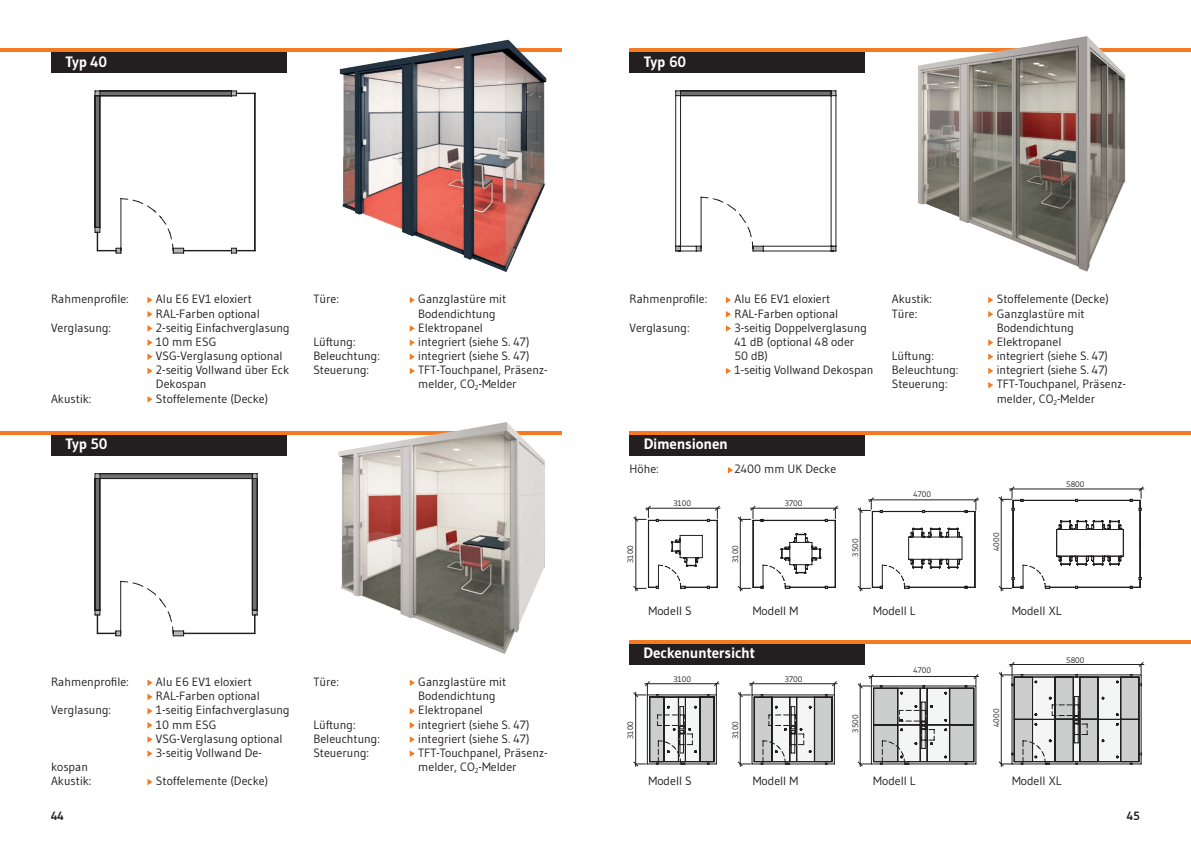
<style>
.page{position:relative;width:1191px;height:842px;background:#fff}
.page>*{position:absolute;margin:0;border:0;box-sizing:border-box;transform-origin:0 0}
.t1{font:700 15px "Gudea";letter-spacing:-.015em;color:#fff}
.t2{font:12px/14.2px "Gudea";color:#231f20}
.t3{font:700 12px "Gudea";color:#231f20}
.t4{font:8px "Gudea";color:#231f20}
</style>
<div class="page">
<div style="left:629px;top:48px;width:236px;height:25px;background:#231f20"></div>
<hr style="left:629px;top:48px;width:562px;height:4px;background:#f47921">
<svg style="left:726px;top:297px;width:5px;height:6px"></svg>
<svg style="left:726px;top:311px;width:5px;height:6px"></svg>
<svg style="left:726px;top:325px;width:5px;height:7px"></svg>
<svg style="left:726px;top:368px;width:5px;height:6px"></svg>
<svg style="left:988px;top:297px;width:5px;height:6px"></svg>
<svg style="left:988px;top:311px;width:5px;height:6px"></svg>
<svg style="left:988px;top:339px;width:5px;height:7px"></svg>
<svg style="left:988px;top:353px;width:5px;height:7px"></svg>
<svg style="left:988px;top:368px;width:5px;height:6px"></svg>
<svg style="left:988px;top:382px;width:5px;height:6px"></svg>
<svg style="left:675px;top:90px;width:161px;height:161px"></svg>
<svg style="left:95px;top:90px;width:161px;height:164px"></svg>
<div style="left:51px;top:48px;width:235px;height:25px;background:#231f20"></div>
<div style="left:51px;top:431px;width:235px;height:25px;background:#231f20"></div>
<svg style="left:147px;top:297px;width:5px;height:6px"></svg>
<svg style="left:147px;top:311px;width:5px;height:6px"></svg>
<svg style="left:147px;top:325px;width:5px;height:7px"></svg>
<svg style="left:147px;top:339px;width:5px;height:7px"></svg>
<svg style="left:147px;top:353px;width:5px;height:7px"></svg>
<svg style="left:147px;top:368px;width:5px;height:6px"></svg>
<svg style="left:147px;top:396px;width:5px;height:7px"></svg>
<svg style="left:147px;top:679px;width:5px;height:7px"></svg>
<svg style="left:147px;top:694px;width:5px;height:6px"></svg>
<svg style="left:147px;top:708px;width:5px;height:6px"></svg>
<svg style="left:147px;top:722px;width:5px;height:7px"></svg>
<svg style="left:147px;top:736px;width:5px;height:7px"></svg>
<svg style="left:147px;top:750px;width:5px;height:7px"></svg>
<svg style="left:147px;top:779px;width:5px;height:6px"></svg>
<svg style="left:410px;top:297px;width:5px;height:6px"></svg>
<svg style="left:410px;top:325px;width:5px;height:7px"></svg>
<svg style="left:410px;top:339px;width:5px;height:7px"></svg>
<svg style="left:410px;top:353px;width:5px;height:7px"></svg>
<svg style="left:410px;top:368px;width:5px;height:6px"></svg>
<svg style="left:410px;top:679px;width:5px;height:7px"></svg>
<svg style="left:410px;top:708px;width:5px;height:6px"></svg>
<svg style="left:410px;top:722px;width:5px;height:7px"></svg>
<svg style="left:410px;top:736px;width:5px;height:7px"></svg>
<svg style="left:410px;top:750px;width:5px;height:7px"></svg>
<hr style="left:0;top:48px;width:561px;height:4px;background:#f47921">
<hr style="left:0;top:431px;width:561px;height:3px;background:#f47921">
<svg style="left:95px;top:473px;width:163px;height:163px"></svg>
<div style="left:629px;top:431px;width:235px;height:25px;background:#231f20"></div>
<hr style="left:629px;top:431px;width:562px;height:3px;background:#f47921">
<svg style="left:635px;top:500px;width:505px;height:89px"></svg>
<svg style="left:633px;top:585px;width:13px;height:6px"></svg>
<hr style="left:645px;top:508px;width:75px;height:1px;background:#231f20">
<svg style="left:633px;top:505px;width:25px;height:17px"></svg>
<hr style="left:740px;top:517px;width:1px;height:74px;background:#231f20">
<svg style="left:737px;top:585px;width:13px;height:6px"></svg>
<hr style="left:860px;top:508px;width:1px;height:83px;background:#231f20">
<svg style="left:857px;top:585px;width:13px;height:6px"></svg>
<hr style="left:1009px;top:489px;width:134px;height:1px;background:#231f20">
<svg style="left:1138px;top:486px;width:6px;height:12px"></svg>
<hr style="left:1001px;top:497px;width:1px;height:94px;background:#231f20">
<svg style="left:998px;top:585px;width:13px;height:6px"></svg>
<svg style="left:671px;top:486px;width:452px;height:93px"></svg>
<svg style="left:728px;top:467px;width:5px;height:6px"></svg>
<div style="left:629px;top:640px;width:235px;height:25px;background:#231f20"></div>
<hr style="left:629px;top:640px;width:562px;height:3px;background:#f47921">
<img style="left:339px;top:39px;width:208px;height:233px">
<img style="left:313px;top:422px;width:248px;height:232px">
<img style="left:918px;top:36px;width:208px;height:236px">
<svg style="left:635px;top:677px;width:504px;height:88px"></svg>
<svg style="left:633px;top:761px;width:13px;height:6px"></svg>
<hr style="left:645px;top:683px;width:74px;height:1px;background:#231f20">
<svg style="left:633px;top:681px;width:17px;height:17px"></svg>
<hr style="left:1009px;top:664px;width:134px;height:1px;background:#231f20">
<svg style="left:1138px;top:662px;width:6px;height:12px"></svg>
<svg style="left:657px;top:662px;width:469px;height:105px"></svg>
<p class="t1" style="left:65px;top:52px;width:43px">Typ 40</p>
<p class="t1" style="left:90px;top:52px;width:9px">1</p>
<p class="t1" style="left:644px;top:52px;width:44px">Typ 60</p>
<p class="t2" style="left:51px;top:292px;width:79px">Rahmenprofile:</p>
<p class="t2" style="left:156px;top:292px;width:105px">Alu E6 EV1 eloxiert<br>RAL-Farben optional</p>
<p class="t2" style="left:51px;top:320px;width:62px">Verglasung:</p>
<p class="t2" style="left:156px;top:320px;width:135px">2-seitig Einfachverglasung<br>10 mm ESG<br>VSG-Verglasung optional<br>2-seitig Vollwand über Eck<br>Dekospan</p>
<p class="t2" style="left:51px;top:391px;width:42px">Akustik:</p>
<p class="t2" style="left:156px;top:391px;width:114px">Stoffelemente (Decke)</p>
<p class="t2" style="left:313px;top:292px;width:27px">Türe:</p>
<p class="t2" style="left:418px;top:292px;width:89px">Ganzglastüre mit<br>Bodendichtung<br>Elektropanel</p>
<p class="t2" style="left:313px;top:334px;width:44px">Lüftung:</p>
<p class="t2" style="left:418px;top:334px;width:113px">integriert (siehe S. 47)</p>
<p class="t2" style="left:313px;top:349px;width:68px">Beleuchtung:</p>
<p class="t2" style="left:418px;top:349px;width:113px">integriert (siehe S. 47)</p>
<p class="t2" style="left:313px;top:363px;width:57px">Steuerung:</p>
<p class="t2" style="left:418px;top:363px;width:131px">TFT-Touchpanel, Präsenz&shy;melder, CO<sub>2</sub>-Melder</p>
<p class="t2" style="left:629px;top:292px;width:79px">Rahmenprofile:</p>
<p class="t2" style="left:734px;top:292px;width:105px">Alu E6 EV1 eloxiert<br>RAL-Farben optional</p>
<p class="t2" style="left:629px;top:320px;width:62px">Verglasung:</p>
<p class="t2" style="left:734px;top:320px;width:141px">3-seitig Doppelverglasung<br>41 dB (optional 48 oder<br>50 dB)<br>1-seitig Vollwand Dekospan</p>
<p class="t2" style="left:891px;top:292px;width:42px">Akustik:</p>
<p class="t2" style="left:996px;top:292px;width:114px">Stoffelemente (Decke)</p>
<p class="t2" style="left:891px;top:306px;width:27px">Türe:</p>
<p class="t2" style="left:996px;top:306px;width:89px">Ganzglastüre mit<br>Bodendichtung<br>Elektropanel</p>
<p class="t2" style="left:891px;top:349px;width:44px">Lüftung:</p>
<p class="t2" style="left:996px;top:349px;width:113px">integriert (siehe S. 47)</p>
<p class="t2" style="left:891px;top:363px;width:68px">Beleuchtung:</p>
<p class="t2" style="left:996px;top:363px;width:113px">integriert (siehe S. 47)</p>
<p class="t2" style="left:891px;top:377px;width:57px">Steuerung:</p>
<p class="t2" style="left:996px;top:377px;width:131px">TFT-Touchpanel, Präsenz&shy;melder, CO<sub>2</sub>-Melder</p>
<p class="t1" style="left:65px;top:435px;width:43px">Typ 50</p>
<p class="t1" style="left:90px;top:435px;width:9px">1</p>
<p class="t1" style="left:643px;top:435px;width:86px">Dimensionen</p>
<p class="t2" style="left:629px;top:462px;width:31px">Höhe:</p>
<p class="t2" style="left:734px;top:462px;width:103px">2400 mm UK Decke</p>
<p class="t4" style="left:1066px;top:479px;width:20px">5800</p>
<p class="t4" style="left:913px;top:489px;width:19px">4700</p>
<p class="t4" style="left:673px;top:498px;width:19px">3100</p>
<p class="t4" style="left:785px;top:498px;width:19px">3700</p>
<p class="t4" style="left:625px;top:563px;width:19px;rotate:-90deg">3100</p>
<p class="t4" style="left:730px;top:563px;width:19px;rotate:-90deg">3100</p>
<p class="t4" style="left:850px;top:556px;width:19px;rotate:-90deg">3500</p>
<p class="t4" style="left:991px;top:551px;width:20px;rotate:-90deg">4000</p>
<p class="t2" style="left:648px;top:604px;width:45px">Modell S</p>
<p class="t2" style="left:753px;top:604px;width:47px">Modell M</p>
<p class="t2" style="left:873px;top:604px;width:44px">Modell L</p>
<p class="t2" style="left:1012px;top:604px;width:51px">Modell XL</p>
<p class="t1" style="left:643px;top:644px;width:113px">Deckenuntersicht</p>
<p class="t4" style="left:1066px;top:655px;width:20px">5800</p>
<p class="t4" style="left:913px;top:665px;width:19px">4700</p>
<p class="t2" style="left:51px;top:674px;width:79px">Rahmenprofile:</p>
<p class="t2" style="left:156px;top:674px;width:105px">Alu E6 EV1 eloxiert<br>RAL-Farben optional</p>
<p class="t2" style="left:51px;top:703px;width:62px">Verglasung:</p>
<p class="t2" style="left:156px;top:703px;width:135px">1-seitig Einfachverglasung<br>10 mm ESG<br>VSG-Verglasung optional<br>3-seitig Vollwand De-</p>
<p class="t2" style="left:51px;top:760px;width:42px">kospan<br>Akustik:</p>
<p class="t2" style="left:156px;top:774px;width:114px">Stoffelemente (Decke)</p>
<p class="t2" style="left:313px;top:674px;width:27px">Türe:</p>
<p class="t2" style="left:418px;top:674px;width:89px">Ganzglastüre mit<br>Bodendichtung<br>Elektropanel</p>
<p class="t2" style="left:313px;top:717px;width:44px">Lüftung:</p>
<p class="t2" style="left:418px;top:717px;width:113px">integriert (siehe S. 47)</p>
<p class="t2" style="left:313px;top:731px;width:68px">Beleuchtung:</p>
<p class="t2" style="left:418px;top:731px;width:113px">integriert (siehe S. 47)</p>
<p class="t2" style="left:313px;top:745px;width:57px">Steuerung:</p>
<p class="t2" style="left:418px;top:745px;width:131px">TFT-Touchpanel, Präsenz&shy;melder, CO<sub>2</sub>-Melder</p>
<p class="t4" style="left:673px;top:674px;width:19px">3100</p>
<p class="t4" style="left:625px;top:739px;width:19px;rotate:-90deg">3100</p>
<p class="t2" style="left:648px;top:774px;width:45px">Modell S</p>
<p class="t4" style="left:785px;top:674px;width:19px">3700</p>
<p class="t4" style="left:730px;top:739px;width:19px;rotate:-90deg">3100</p>
<p class="t2" style="left:753px;top:774px;width:47px">Modell M</p>
<p class="t4" style="left:850px;top:733px;width:19px;rotate:-90deg">3500</p>
<p class="t2" style="left:873px;top:774px;width:44px">Modell L</p>
<p class="t4" style="left:991px;top:727px;width:20px;rotate:-90deg">4000</p>
<p class="t2" style="left:1012px;top:774px;width:51px">Modell XL</p>
<p class="t3" style="left:51px;top:808px;width:14px">44</p>
<p class="t3" style="left:1126px;top:808px;width:15px">45</p>
</div>
